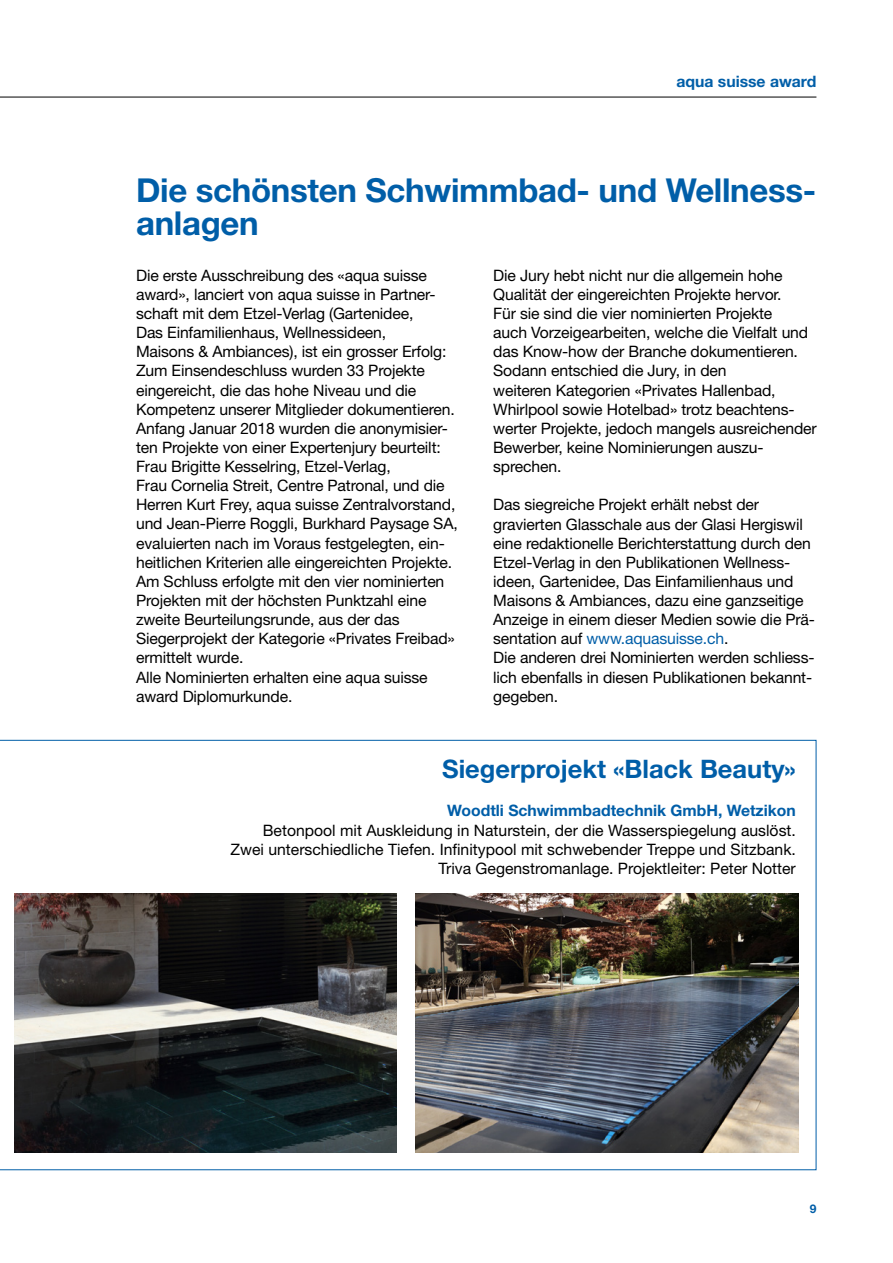
<style>
.page{position:relative;width:893px;height:1263px;background:#fff}
.page>*{position:absolute;margin:0;border:0;box-sizing:border-box;transform-origin:0 0}
.t1{font:700 33px/33px "Helvetica Neue";letter-spacing:-.01em;color:#005ea8}
.t2{font:700 25.5px "Helvetica Neue";color:#005ea8}
.t3{font:15.75px/19.2px "Helvetica Neue";letter-spacing:-.01em;color:#000}
.t4{font:700 15.75px "Helvetica Neue";color:#005ea8}
.t5{font:700 12px "Helvetica Neue";color:#005ea8}
.s1{color:#005ea8}
</style>
<div class="page">
<svg style="left:0;top:740px;width:816px;height:430px"></svg>
<img style="left:415px;top:893px;width:383px;height:259px">
<img style="left:14px;top:893px;width:383px;height:259px">
<hr style="left:0;top:97px;width:816px;height:1px;background:#000">
<p class="t4" style="left:676px;top:71px;width:141px">aqua suisse award</p>
<h1 class="t1" style="left:136px;top:173px;width:682px">Die schönsten Schwimmbad- und Wellness&shy;anlagen</h1>
<p class="t3" style="left:136px;top:265px;width:323px">Die erste Ausschreibung des «aqua suisse award», lanciert von aqua suisse in Partner&shy;schaft mit dem Etzel-Verlag (Gartenidee,<br>Das Einfamilienhaus, Wellnessideen,<br>Maisons &amp; Ambiances), ist ein grosser Erfolg:<br>Zum Einsendeschluss wurden 33 Projekte eingereicht, die das hohe Niveau und die Kompetenz unserer Mitglieder dokumentieren.<br>Anfang Januar 2018 wurden die anonymisier&shy;ten Projekte von einer Expertenjury beurteilt:<br>Frau Brigitte Kesselring, Etzel-Verlag,<br>Frau Cornelia Streit, Centre Patronal, und die Herren Kurt Frey, aqua suisse Zentralvorstand, und Jean-Pierre Roggli, Burkhard Paysage SA, evaluierten nach im Voraus festgelegten, ein&shy;heitlichen Kriterien alle eingereichten Projekte.<br>Am Schluss erfolgte mit den vier nominierten Projekten mit der höchsten Punktzahl eine zweite Beurteilungsrunde, aus der das Siegerprojekt der Kategorie «Privates Freibad» ermittelt wurde.<br>Alle Nominierten erhalten eine aqua suisse award Diplomurkunde.</p>
<p class="t3" style="left:493px;top:265px;width:325px">Die Jury hebt nicht nur die allgemein hohe Qualität der eingereichten Projekte hervor.<br>Für sie sind die vier nominierten Projekte<br>auch Vorzeigearbeiten, welche die Vielfalt und das Know-how der Branche dokumentieren.<br>Sodann entschied die Jury, in den<br>weiteren Kategorien «Privates Hallenbad, Whirlpool sowie Hotelbad» trotz beachtens&shy;werter Projekte, jedoch mangels ausreichender Bewerber, keine Nominierungen auszu&shy;sprechen.</p>
<p class="t3" style="left:493px;top:495px;width:323px">Das siegreiche Projekt erhält nebst der gravierten Glasschale aus der Glasi Hergiswil eine redaktionelle Berichterstattung durch den Etzel-Verlag in den Publikationen Wellness&shy;ideen, Gartenidee, Das Einfamilienhaus und Maisons &amp; Ambiances, dazu eine ganzseitige Anzeige in einem dieser Medien sowie die Prä&shy;sentation auf <span class="s1">www.aquasuisse.ch</span>.<br>Die anderen drei Nominierten werden schliess&shy;lich ebenfalls in diesen Publikationen bekannt&shy;gegeben.</p>
<h2 class="t2" style="left:442px;top:753px;width:355px">Siegerprojekt «Black Beauty»</h2>
<p class="t4" style="left:447px;top:801px;width:350px">Woodtli Schwimmbadtechnik GmbH, Wetzikon</p>
<p class="t3" style="left:230px;top:820px;width:567px;text-align:right">Betonpool mit Auskleidung in Naturstein, der die Wasserspiegelung auslöst.<br>Zwei unterschiedliche Tiefen. Infinitypool mit schwebender Treppe und Sitzbank.<br>Triva Gegenstromanlage. Projektleiter: Peter Notter</p>
<p class="t5" style="left:810px;top:1201px;width:8px">9</p>
</div>
